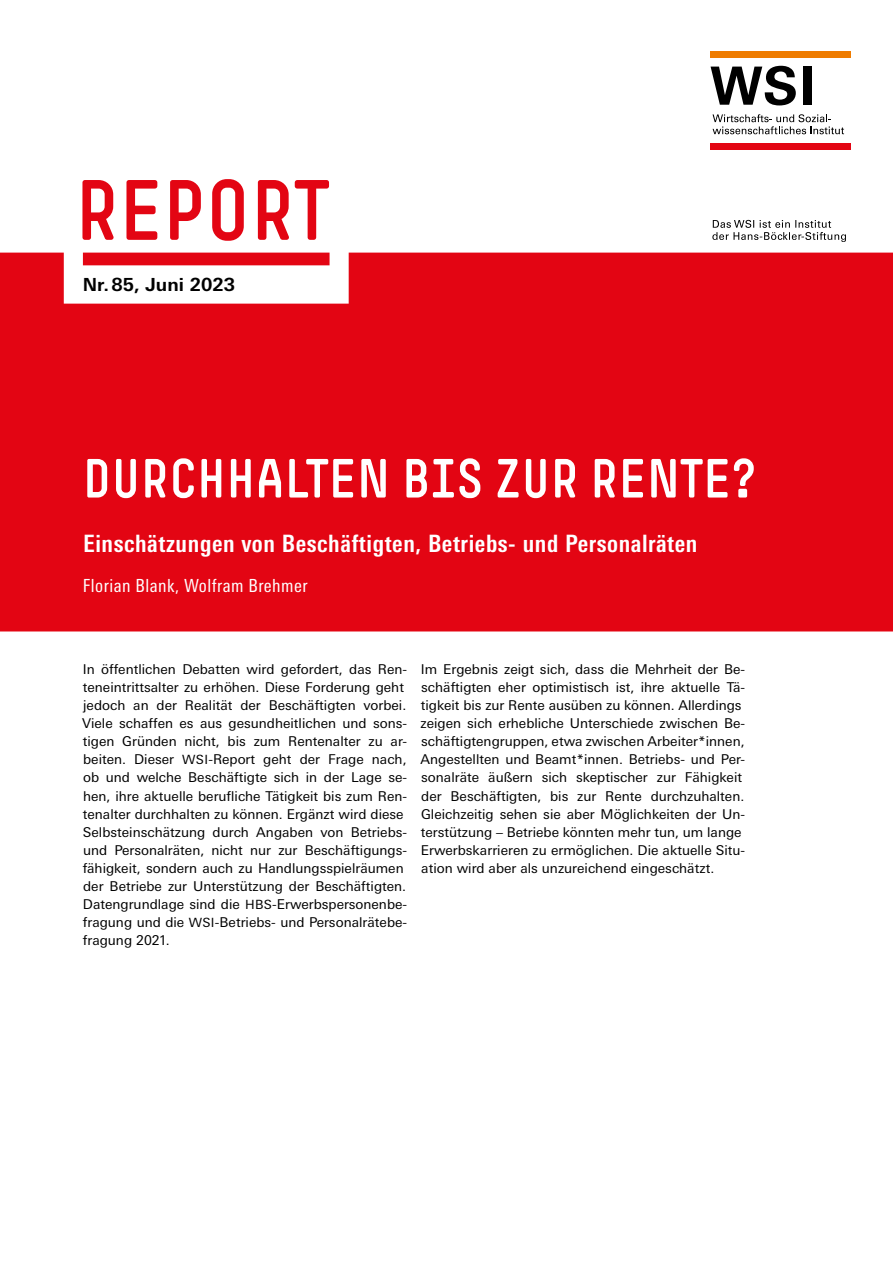
<style>
.page{position:relative;width:893px;height:1263px;background:#fff}
.page>*{position:absolute;margin:0;border:0;box-sizing:border-box;transform-origin:0 0}
.t1{font:84px "Simple HBS";color:#e30513}
.t2{font:54.15px "Simple HBS";color:#fff}
.t3{font:700 condensed 23.85px "Univers Next Pro";letter-spacing:.025em;color:#fff}
.t4{font:condensed 18px "Univers Next Pro";letter-spacing:.025em;color:#fff}
.t5{font:700 18px "Univers Next Pro";color:#000}
.t6{font:13.5px/18px "Univers Next Pro";color:#000}
.s1{font-size:12.75px}
</style>
<div class="page">
<div style="left:0;top:253px;width:893px;height:378px;background:#e30513"></div>
<svg style="left:712px;top:220px;width:134px;height:22px"></svg>
<div style="left:710px;top:51px;width:140px;height:6px;background:#ef7c00"></div>
<div style="left:710px;top:143px;width:140px;height:7px;background:#e30513"></div>
<svg style="left:712px;top:114px;width:132px;height:20px"></svg>
<svg style="left:711px;top:66px;width:85px;height:39px"></svg>
<div style="left:803px;top:66px;width:8px;height:39px;background:#000"></div>
<h1 class="t1" style="left:75px;top:163px;width:256px">REPORT</h1>
<h3 class="t5" style="left:83px;top:274px;width:154px">Nr.85, Juni 2023</h3>
<h2 class="t2" style="left:83px;top:448px;width:676px">DURCHHALTEN BIS ZUR RENTE?</h2>
<h3 class="t3" style="left:83px;top:529px;width:616px">Einschätzungen von Beschäftigten, Betriebs- und Personalräten</h3>
<h3 class="t4" style="left:83px;top:575px;width:226px">Florian Blank, Wolfram Brehmer</h3>
<p class="t6" style="left:82px;top:660px;width:326px">In öffentlichen Debatten wird gefordert, das Ren&shy;teneintrittsalter zu erhöhen. Diese Forderung geht jedoch an der Realität der Beschäftigten vorbei.<br>Viele schaffen es aus gesundheitlichen und sons&shy;tigen Gründen nicht, bis zum Rentenalter zu ar&shy;beiten. Dieser <span class="s1">WSI</span>-Report geht der Frage nach, ob und welche Beschäftigte sich in der Lage se&shy;hen, ihre aktuelle berufliche Tätigkeit bis zum Ren&shy;tenalter durchhalten zu können. Ergänzt wird diese Selbsteinschätzung durch Angaben von Betriebs&shy;und Personalräten, nicht nur zur Beschäftigungs&shy;fähigkeit, sondern auch zu Handlungsspielräumen der Betriebe zur Unterstützung der Beschäftigten.<br>Datengrundlage sind die <span class="s1">HBS</span>-Erwerbspersonenbe&shy;fragung und die <span class="s1">WSI</span>-Betriebs- und Personalrätebe&shy;fragung 2021.</p>
<p class="t6" style="left:420px;top:660px;width:326px">Im Ergebnis zeigt sich, dass die Mehrheit der Be&shy;schäftigten eher optimistisch ist, ihre aktuelle Tä&shy;tigkeit bis zur Rente ausüben zu können. Allerdings zeigen sich erhebliche Unterschiede zwischen Be&shy;schäftigtengruppen, etwa zwischen Arbeiter*innen, Angestellten und Beamt*innen. Betriebs- und Per&shy;sonalräte äußern sich skeptischer zur Fähigkeit der Beschäftigten, bis zur Rente durchzuhalten.<br>Gleichzeitig sehen sie aber Möglichkeiten der Un&shy;terstützung – Betriebe könnten mehr tun, um lange Erwerbskarrieren zu ermöglichen. Die aktuelle Situ&shy;ation wird aber als unzureichend eingeschätzt.</p>
</div>
